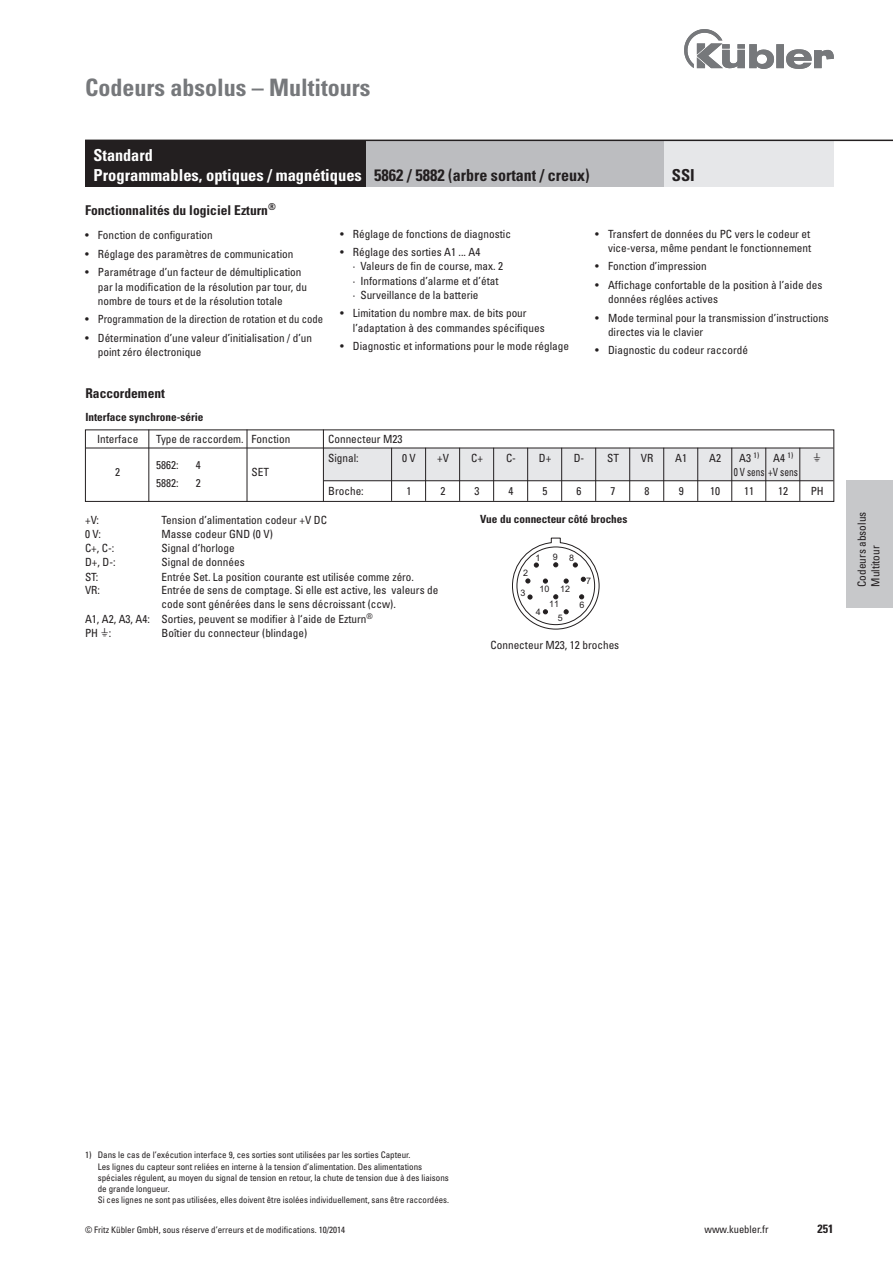
<style>
.page{position:relative;width:893px;height:1263px;background:#fff}
.page>*{position:absolute;margin:0;border:0;box-sizing:border-box;transform-origin:0 0}
.Kapitel{font:700 condensed 24px "Univers";color:#76787b}
.t1{font:700 condensed 16.5px "Univers";color:#fff}
.t2{font:700 condensed 16.5px "Univers";color:#231f20}
._7_5_Text{font:700 condensed 13.5px "Univers";color:#231f20}
.Bestellschlüssel{font:700 condensed 13.5px "Univers";color:#231f20}
.t3{font:13.5px "Kuebler";color:#231f20}
.t4{font:700 condensed 12px "Univers";color:#231f20}
._7_5_Text-2{font:condensed 11.25px/14.2px "Univers";color:#231f20}
.Bestellschlüssel-2{font:condensed 11.25px/14.2px "Univers";color:#231f20}
.Bestellschlüssel-3{font:700 condensed 11.25px "Univers";color:#231f20}
._7_5_Text-3{font:condensed 11.25px "Univers";color:#231f20;scale:.82 1}
.t5{font:condensed 10.5px "Univers";color:#231f20}
.Fußnote{font:condensed 9px/11.2px "Univers";color:#231f20}
.t6{font:9px "Arial";color:#231f20}
.s1{font-family:"Kuebler";font-stretch:normal;font-size:13.5px}
</style>
<div class="page">
<img style="left:685px;top:30px;width:148px;height:38px">
<svg style="left:512px;top:538px;width:87px;height:91px"></svg>
<div style="left:846px;top:480px;width:47px;height:128px;background:#c7c8ca"></div>
<div style="left:324px;top:448px;width:510px;height:32px;background:#e6e7e9"></div>
<hr style="left:86px;top:448px;width:747px;height:1px;background:#231f20">
<hr style="left:324px;top:480px;width:509px;height:1px;background:#231f20">
<div style="left:85px;top:429px;width:749px;height:73px;border:1px solid #231f20"></div>
<hr style="left:391px;top:448px;width:1px;height:53px;background:#231f20">
<hr style="left:425px;top:448px;width:1px;height:53px;background:#231f20">
<hr style="left:459px;top:448px;width:1px;height:53px;background:#231f20">
<hr style="left:493px;top:448px;width:1px;height:53px;background:#231f20">
<hr style="left:527px;top:448px;width:1px;height:53px;background:#231f20">
<hr style="left:561px;top:448px;width:1px;height:53px;background:#231f20">
<hr style="left:595px;top:448px;width:1px;height:53px;background:#231f20">
<hr style="left:629px;top:448px;width:1px;height:53px;background:#231f20">
<hr style="left:663px;top:448px;width:1px;height:53px;background:#231f20">
<hr style="left:697px;top:448px;width:1px;height:53px;background:#231f20">
<hr style="left:731px;top:448px;width:1px;height:53px;background:#231f20">
<hr style="left:765px;top:448px;width:1px;height:53px;background:#231f20">
<hr style="left:799px;top:448px;width:1px;height:53px;background:#231f20">
<hr style="left:323px;top:429px;width:1px;height:72px;background:#231f20">
<hr style="left:247px;top:429px;width:1px;height:73px;background:#231f20">
<hr style="left:148px;top:429px;width:1px;height:73px;background:#231f20">
<div style="left:663px;top:140px;width:170px;height:47px;background:#e6e7e9"></div>
<div style="left:85px;top:140px;width:281px;height:47px;background:#231f20"></div>
<div style="left:366px;top:140px;width:297px;height:47px;background:#bcbdc0"></div>
<hr style="left:85px;top:140px;width:808px;height:1px;background:#231f20">
<p class="Kapitel" style="left:85px;top:72px;width:287px">Codeurs absolus – Multitours</p>
<p class="t1" style="left:94px;top:145px;width:61px">Standard</p>
<p class="t1" style="left:94px;top:165px;width:270px">Programmables, optiques / magnétiques</p>
<p class="t2" style="left:374px;top:165px;width:217px">5862 / 5882 (arbre sortant / creux)</p>
<p class="t2" style="left:672px;top:165px;width:24px">SSI</p>
<p class="_7_5_Text" style="left:85px;top:202px;width:192px">Fonctionnalités du logiciel Ezturn<sup>®</sup></p>
<p class="_7_5_Text-2" style="left:85px;top:228px;width:129px">• Fonction de configuration</p>
<p class="_7_5_Text-2" style="left:85px;top:247px;width:210px">• Réglage des paramètres de communication</p>
<p class="_7_5_Text-2" style="left:98px;top:265px;width:211px;text-indent:-13px">• Paramétrage d’un facteur de démultiplication par la modification de la résolution par tour, du nombre de tours et de la résolution totale</p>
<p class="_7_5_Text-2" style="left:85px;top:312px;width:240px">• Programmation de la direction de rotation et du code</p>
<p class="_7_5_Text-2" style="left:98px;top:331px;width:216px;text-indent:-13px">• Détermination d’une valeur d’initialisation / d’un point zéro électronique</p>
<p class="Bestellschlüssel" style="left:85px;top:385px;width:81px">Raccordement</p>
<p class="Bestellschlüssel-3" style="left:85px;top:410px;width:120px">Interface synchrone-série</p>
<p class="_7_5_Text-2" style="left:340px;top:226px;width:172px">• Réglage de fonctions de diagnostic</p>
<p class="_7_5_Text-2" style="left:353px;top:245px;width:152px;text-indent:-13px">• Réglage des sorties A1 ... A4<br>· Valeurs de fin de course, max. 2 · Informations d’alarme et d’état · Surveillance de la batterie</p>
<p class="_7_5_Text-2" style="left:353px;top:306px;width:193px;text-indent:-13px">• Limitation du nombre max. de bits pour l’adaptation à des commandes spécifiques</p>
<p class="_7_5_Text-2" style="left:340px;top:339px;width:230px">• Diagnostic et informations pour le mode réglage</p>
<p class="_7_5_Text-2" style="left:595px;top:226px;width:217px;text-align:right">• Transfert de données du PC vers le codeur et vice-versa, même pendant le fonctionnement</p>
<p class="_7_5_Text-2" style="left:595px;top:259px;width:113px">• Fonction d’impression</p>
<p class="_7_5_Text-2" style="left:608px;top:278px;width:216px;text-indent:-13px">• Affichage confortable de la position à l’aide des données réglées actives</p>
<p class="_7_5_Text-2" style="left:608px;top:310px;width:222px;text-indent:-13px">• Mode terminal pour la transmission d’instructions directes via le clavier</p>
<p class="_7_5_Text-2" style="left:595px;top:343px;width:154px">• Diagnostic du codeur raccordé</p>
<p class="_7_5_Text-2" style="left:97px;top:432px;width:43px">Interface</p>
<p class="_7_5_Text-2" style="left:156px;top:432px;width:136px">Type de raccordem. Fonction</p>
<p class="_7_5_Text-2" style="left:328px;top:432px;width:76px">Connecteur M23</p>
<p class="_7_5_Text-2" style="left:328px;top:451px;width:32px">Signal:</p>
<p class="_7_5_Text-2" style="left:402px;top:451px;width:15px">0 V</p>
<p class="_7_5_Text-2" style="left:437px;top:451px;width:13px">+V</p>
<p class="_7_5_Text-2" style="left:471px;top:451px;width:13px">C+</p>
<p class="_7_5_Text-2" style="left:506px;top:451px;width:12px">C-</p>
<p class="_7_5_Text-2" style="left:539px;top:451px;width:14px">D+</p>
<p class="_7_5_Text-2" style="left:574px;top:451px;width:12px">D-</p>
<p class="_7_5_Text-2" style="left:607px;top:451px;width:13px">ST</p>
<p class="_7_5_Text-2" style="left:641px;top:451px;width:14px">VR</p>
<p class="_7_5_Text-2" style="left:675px;top:451px;width:13px">A1</p>
<p class="_7_5_Text-2" style="left:709px;top:451px;width:13px">A2</p>
<p class="_7_5_Text-2" style="left:739px;top:451px;width:56px">A3 <sup>1)</sup> A4 <sup>1)</sup></p>
<p class="t3" style="left:813px;top:449px;width:10px">H</p>
<p class="_7_5_Text-2" style="left:115px;top:465px;width:6px">2</p>
<p class="_7_5_Text-2" style="left:156px;top:457px;width:24px">5862:</p>
<p class="_7_5_Text-2" style="left:196px;top:457px;width:6px">4</p>
<p class="_7_5_Text-2" style="left:252px;top:465px;width:19px">SET</p>
<p class="_7_5_Text-3" style="left:734px;top:465px;width:80px">0 V sens +V sens</p>
<p class="_7_5_Text-2" style="left:156px;top:476px;width:24px">5882:</p>
<p class="_7_5_Text-2" style="left:196px;top:476px;width:6px">2</p>
<p class="_7_5_Text-2" style="left:328px;top:483px;width:37px">Broche:</p>
<p class="_7_5_Text-2" style="left:406px;top:483px;width:6px">1</p>
<p class="_7_5_Text-2" style="left:440px;top:483px;width:6px">2</p>
<p class="_7_5_Text-2" style="left:474px;top:483px;width:6px">3</p>
<p class="_7_5_Text-2" style="left:509px;top:483px;width:6px">4</p>
<p class="_7_5_Text-2" style="left:543px;top:483px;width:6px">5</p>
<p class="_7_5_Text-2" style="left:577px;top:483px;width:6px">6</p>
<p class="_7_5_Text-2" style="left:611px;top:483px;width:6px">7</p>
<p class="_7_5_Text-2" style="left:645px;top:483px;width:6px">8</p>
<p class="_7_5_Text-2" style="left:679px;top:483px;width:6px">9</p>
<p class="_7_5_Text-2" style="left:710px;top:483px;width:11px">10</p>
<p class="_7_5_Text-2" style="left:744px;top:483px;width:11px">11</p>
<p class="_7_5_Text-2" style="left:778px;top:483px;width:11px">12</p>
<p class="_7_5_Text-2" style="left:811px;top:483px;width:15px">PH</p>
<p class="_7_5_Text-2" style="left:85px;top:512px;width:15px">+V:</p>
<p class="_7_5_Text-2" style="left:162px;top:512px;width:167px">Tension d’alimentation codeur +V DC</p>
<p class="_7_5_Text-2" style="left:85px;top:526px;width:17px">0 V:</p>
<p class="_7_5_Text-2" style="left:162px;top:526px;width:113px">Masse codeur GND (0 V)</p>
<p class="_7_5_Text-2" style="left:85px;top:541px;width:31px">C+, C-:</p>
<p class="_7_5_Text-2" style="left:162px;top:541px;width:75px">Signal d‘horloge</p>
<p class="_7_5_Text-2" style="left:85px;top:555px;width:32px">D+, D-:</p>
<p class="_7_5_Text-2" style="left:162px;top:555px;width:85px">Signal de données</p>
<p class="Bestellschlüssel-2" style="left:85px;top:569px;width:15px">ST:</p>
<p class="Bestellschlüssel-2" style="left:162px;top:569px;width:254px">Entrée Set. La position courante est utilisée comme zéro.</p>
<p class="Bestellschlüssel-2" style="left:85px;top:583px;width:17px">VR:</p>
<p class="Bestellschlüssel-2" style="left:162px;top:583px;width:278px">Entrée de sens de comptage. Si elle est active, les valeurs de code sont générées dans le sens décroissant (ccw).</p>
<p class="Bestellschlüssel-2" style="left:85px;top:611px;width:289px">A1, A2, A3, A4: Sorties, peuvent se modifier à l‘aide de Ezturn<sup>®</sup></p>
<p class="_7_5_Text-2" style="left:85px;top:625px;width:28px">PH <span class="s1">H</span>:</p>
<p class="_7_5_Text-2" style="left:162px;top:625px;width:147px">Boîtier du connecteur (blindage)</p>
<p class="Bestellschlüssel-3" style="left:480px;top:513px;width:149px">Vue du connecteur côté broches</p>
<p class="t6" style="left:523px;top:567px;width:6px">2</p>
<p class="t6" style="left:521px;top:587px;width:6px">3</p>
<p class="t6" style="left:553px;top:551px;width:6px">9</p>
<p class="t6" style="left:569px;top:552px;width:6px">8</p>
<p class="t6" style="left:539px;top:583px;width:32px">10 12</p>
<p class="t6" style="left:536px;top:552px;width:6px">1</p>
<p class="t6" style="left:586px;top:574px;width:6px">7</p>
<p class="t6" style="left:536px;top:606px;width:6px">4</p>
<p class="t6" style="left:549px;top:598px;width:11px">11</p>
<p class="t6" style="left:558px;top:612px;width:6px">5</p>
<p class="t6" style="left:579px;top:599px;width:6px">6</p>
<p class="Bestellschlüssel-2" style="left:491px;top:638px;width:130px">Connecteur M23, 12 broches</p>
<p class="_7_5_Text-2" style="left:855px;top:587px;width:76px;line-height:13.5px;rotate:-90deg">Codeurs absolus<br>Multitour</p>
<p class="Fußnote" style="left:98px;top:1149px;width:353px;text-indent:-13px">1) Dans le cas de l’exécution interface 9, ces sorties sont utilisées par les sorties Capteur.<br>Les lignes du capteur sont reliées en interne à la tension d’alimentation. Des alimentations spéciales régulent, au moyen du signal de tension en retour, la chute de tension due à des liaisons de grande longueur.<br>Si ces lignes ne sont pas utilisées, elles doivent être isolées individuellement, sans être raccordées.</p>
<p class="Fußnote" style="left:85px;top:1224px;width:262px">© Fritz Kübler GmbH, sous réserve d’erreurs et de modifications. 10/2014</p>
<p class="t5" style="left:704px;top:1223px;width:66px">www.kuebler.fr</p>
<p class="t4" style="left:817px;top:1221px;width:17px">251</p>
</div>
